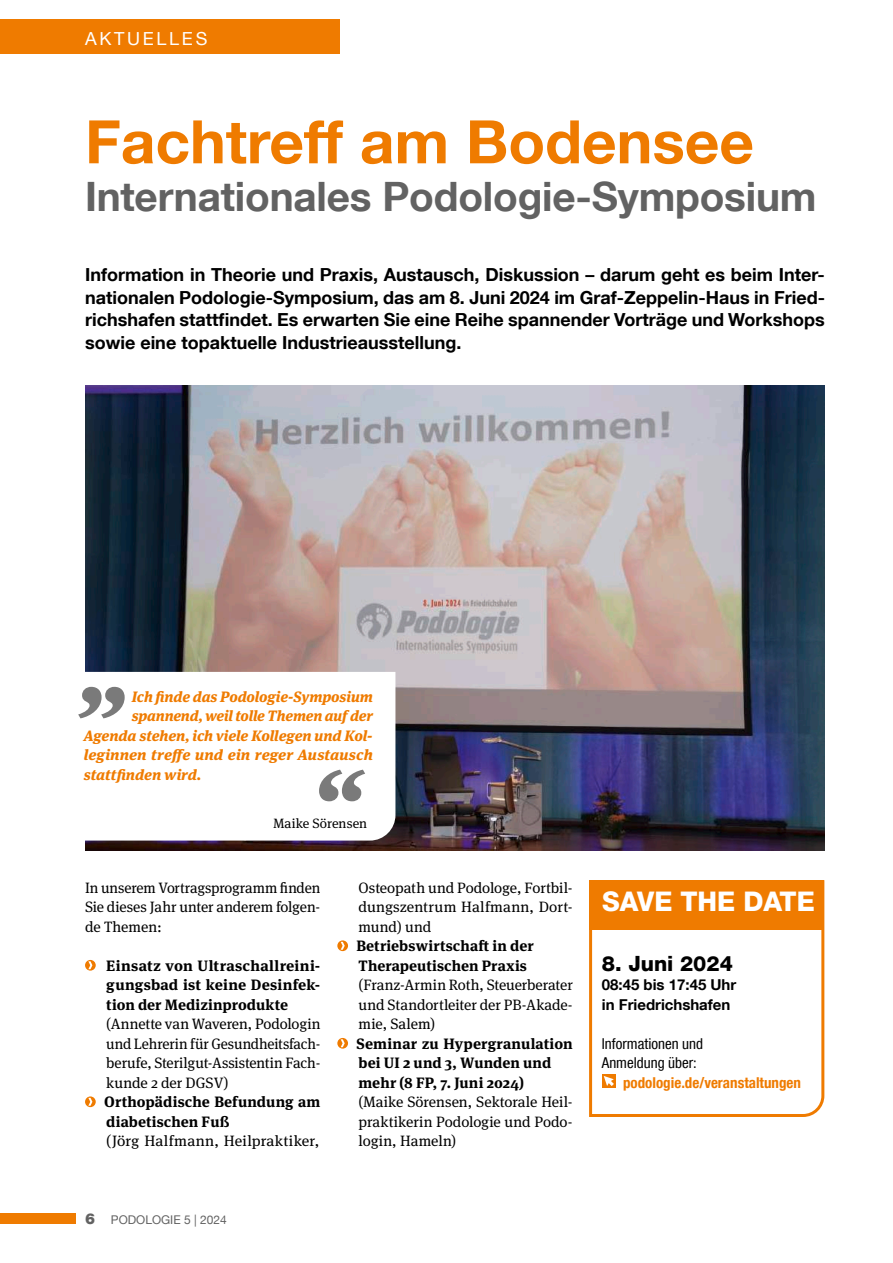
<style>
.page{position:relative;width:893px;height:1263px;background:#fff}
.page>*{position:absolute;margin:0;border:0;box-sizing:border-box;transform-origin:0 0}
.t1{font:italic 800 99px "Meta Serif Pro";color:#7a7a7a}
.t2{font:700 60px "Helvetica Neue LT Com";color:#ef7b00}
.t3{font:700 40.5px "Helvetica Neue LT Com";letter-spacing:-.005em;color:#626262}
.t4{font:800 27px "Helvetica Neue LT Com";color:#fff}
.t5{font:800 21px "Helvetica Neue LT Com";color:#000}
.t6{font:700 18px/22.5px "Helvetica Neue LT Com";color:#000;text-align:justify}
.t7{font:18px "Helvetica Neue LT Com";letter-spacing:.15em;color:#fff}
.t8{font:15px/19.5px "Meta Serif Pro";letter-spacing:-.005em;color:#000;text-align:justify}
.t9{font:700 15px/19.5px "Meta Serif Pro";letter-spacing:.01em;color:#000}
.t10{font:italic 800 15px "Meta Serif Pro";letter-spacing:-.005em;color:#ef7b00}
.t11{font:700 15px/19.5px "Meta Serif Pro";letter-spacing:.01em;color:#000;text-align:justify;scale:1.04 1}
.t12{font:700 15px/19.5px "Helvetica Neue LT Com";color:#000}
.t13{font:condensed 15px/19.5px "Helvetica Neue LT Com";color:#000}
.t14{font:700 condensed 15px "Helvetica Neue LT Com";color:#ef7b00}
.t15{font:15px "Meta Serif Pro";letter-spacing:-.005em;color:#000;scale:1.04 1}
.t16{font:13.5px "Meta Serif Pro";letter-spacing:.005em;color:#000}
.t17{font:12px "Helvetica Neue LT Com";color:#626262}
.s1{font-weight:900;font-size:15px}
</style>
<div class="page">
<div style="left:0;top:19px;width:340px;height:35px;background:#ef7b00"></div>
<div style="left:0;top:1214px;width:76px;height:10px;background:#ef7b00"></div>
<img style="left:85px;top:386px;width:739px;height:464px">
<svg style="left:85px;top:672px;width:310px;height:168px"></svg>
<svg style="left:589px;top:880px;width:236px;height:237px"></svg>
<div style="left:589px;top:880px;width:235px;height:49px;background:#ef7b00"></div>
<div style="left:602px;top:1074px;width:13px;height:14px;background:#ef7b00"></div>
<svg style="left:604px;top:1076px;width:10px;height:10px"></svg>
<svg style="left:85px;top:960px;width:11px;height:11px"></svg>
<svg style="left:88px;top:961px;width:4px;height:8px"></svg>
<svg style="left:85px;top:1096px;width:11px;height:11px"></svg>
<svg style="left:88px;top:1098px;width:4px;height:8px"></svg>
<svg style="left:337px;top:940px;width:11px;height:11px"></svg>
<svg style="left:341px;top:942px;width:4px;height:8px"></svg>
<svg style="left:337px;top:1038px;width:11px;height:11px"></svg>
<svg style="left:341px;top:1039px;width:4px;height:8px"></svg>
<p class="t7" style="left:85px;top:27px;width:124px">AKTUELLES</p>
<h2 class="t2" style="left:85px;top:104px;width:670px">Fachtreff am Bodensee</h2>
<h3 class="t3" style="left:85px;top:171px;width:733px">Internationales Podologie-Symposium</h3>
<p class="t6" style="left:85px;top:263px;width:741px">Information in Theorie und Praxis, Austausch, Diskussion – darum geht es beim Inter&shy;nationalen Podologie-Symposium, das am 8. Juni 2024 im Graf-Zeppelin-Haus in Fried&shy;richshafen stattfindet. Es erwarten Sie eine Reihe spannender Vorträge und Workshops sowie eine topaktuelle Industrieausstellung.</p>
<h1 class="t1" style="left:84px;top:587px;width:50px">„</h1>
<p class="t10" style="left:132px;top:684px;width:242px">Ich finde das Podologie-Symposium</p>
<p class="t10" style="left:132px;top:704px;width:243px">spannend, weil tolle Themen auf der</p>
<p class="t10" style="left:84px;top:723px;width:291px">Agenda stehen, ich viele Kollegen und Kol-</p>
<p class="t10" style="left:84px;top:743px;width:291px">leginnen treffe und ein reger Austausch</p>
<p class="t10" style="left:84px;top:762px;width:119px">stattfinden wird.</p>
<p class="t16" style="left:273px;top:813px;width:95px">Maike Sörensen</p>
<h1 class="t1" style="left:313px;top:724px;width:50px">“</h1>
<p class="t8" style="left:85px;top:877px;width:237px">In unserem Vortragsprogramm finden Sie dieses Jahr unter anderem folgen&shy;de Themen:</p>
<p class="t11" style="left:106px;top:954px;width:207px">Einsatz von Ultraschallreini&shy;gungsbad ist keine Desinfek&shy;tion der Medizinprodukte</p>
<p class="t8" style="left:106px;top:1013px;width:216px">(Annette van Waveren, Podologin und Lehrerin für Gesundheitsfach&shy;berufe, Sterilgut-Assistentin Fach&shy;kunde 2 der DGSV)</p>
<p class="t9" style="left:104px;top:1091px;width:218px">Orthopädische Befundung am diabetischen Fuß</p>
<p class="t15" style="left:106px;top:1130px;width:207px">(Jörg Halfmann, Heilpraktiker,</p>
<p class="t17" style="left:85px;top:1212px;width:143px"><span class="s1">6</span> PODOLOGIE 5 | 2024</p>
<p class="t8" style="left:359px;top:877px;width:216px">Osteopath und Podologe, Fortbil&shy;dungszentrum Halfmann, Dort&shy;mund) und</p>
<p class="t9" style="left:356px;top:935px;width:179px">Betriebswirtschaft in der<br>Therapeutischen Praxis</p>
<p class="t8" style="left:359px;top:974px;width:216px">(Franz-Armin Roth, Steuerberater und Standortleiter der PB-Akade&shy;mie, Salem)</p>
<p class="t9" style="left:357px;top:1032px;width:217px">Seminar zu Hypergranulation bei UI 2 und 3, Wunden und mehr (8 FP, 7. Juni 2024)</p>
<p class="t8" style="left:359px;top:1091px;width:216px">(Maike Sörensen, Sektorale Heil&shy;praktikerin Podologie und Podo&shy;login, Hameln)</p>
<h3 class="t4" style="left:602px;top:886px;width:214px">SAVE THE DATE</h3>
<h3 class="t5" style="left:602px;top:951px;width:133px">8. Juni 2024</h3>
<p class="t12" style="left:602px;top:974px;width:136px">08:45 bis 17:45 Uhr in Friedrichshafen</p>
<p class="t13" style="left:602px;top:1033px;width:103px">Informationen und<br>Anmeldung über:</p>
<p class="t14" style="left:623px;top:1073px;width:179px">podologie.de/veranstaltungen</p>
</div>
